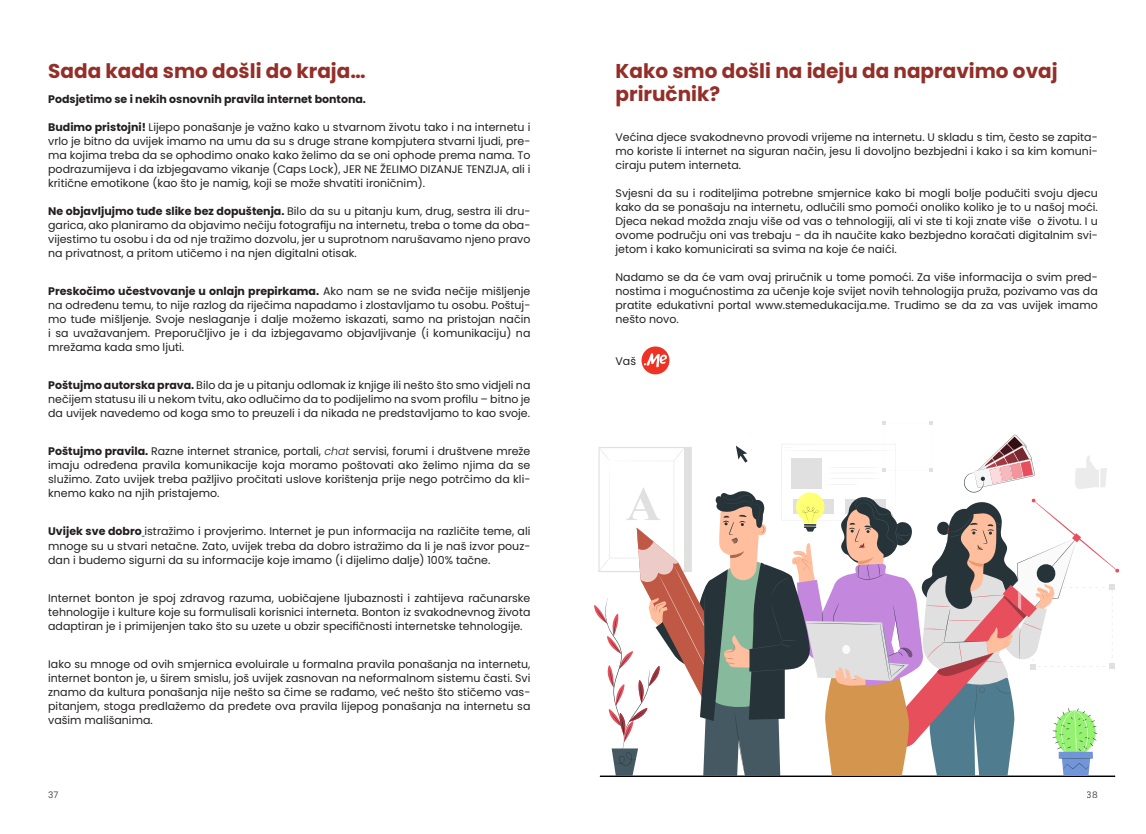
<style>
.page{position:relative;width:1146px;height:834px;background:#fff}
.page>*{position:absolute;margin:0;border:0;box-sizing:border-box;transform-origin:0 0}
.t1{font:700 20px/23px "Poppins";color:#942e28}
.t2{font:11px/14px "Poppins";color:#231f20;text-align:justify}
.t3{font:700 11px "Poppins";color:#231f20}
.t4{font:9px "Poppins";color:#231f20}
.s1{font-weight:700}
.s2{font-weight:300;font-style:italic}
</style>
<div class="page">
<svg style="left:594px;top:421px;width:525px;height:355px"></svg>
<svg style="left:641px;top:346px;width:28px;height:28px"></svg>
<h1 class="t1" style="left:48px;top:59px;width:319px">Sada kada smo došli do kraja…</h1>
<p class="t3" style="left:48px;top:93px;width:319px">Podsjetimo se i nekih osnovnih pravila internet bontona.</p>
<p class="t2" style="left:48px;top:120px;width:483px"><span class="s1">Budimo pristojni!</span> Lijepo ponašanje je važno kako u stvarnom životu tako i na internetu i vrlo je bitno da uvijek imamo na umu da su s druge strane kompjutera stvarni ljudi, pre&shy;ma kojima treba da se ophodimo onako kako želimo da se oni ophode prema nama. To podrazumijeva i da izbjegavamo vikanje (Caps Lock), JER NE ŽELIMO DIZANJE TENZIJA, ali i kritične emotikone (kao što je namig, koji se može shvatiti ironičnim).</p>
<p class="t2" style="left:48px;top:204px;width:483px"><span class="s1">Ne objavljujmo tuđe slike bez dopuštenja.</span> Bilo da su u pitanju kum, drug, sestra ili dru&shy;garica, ako planiramo da objavimo nečiju fotografiju na internetu, treba o tome da oba&shy;vijestimo tu osobu i da od nje tražimo dozvolu, jer u suprotnom narušavamo njeno pravo na privatnost, a pritom utičemo i na njen digitalni otisak.</p>
<p class="t2" style="left:48px;top:284px;width:483px"><span class="s1">Preskočimo učestvovanje u onlajn prepirkama.</span> Ako nam se ne sviđa nečije mišljenje na određenu temu, to nije razlog da riječima napadamo i zlostavljamo tu osobu. Poštuj&shy;mo tuđe mišljenje. Svoje neslaganje i dalje možemo iskazati, samo na pristojan način i sa uvažavanjem. Preporučljivo je i da izbjegavamo objavljivanje (i komunikaciju) na mrežama kada smo ljuti.</p>
<p class="t2" style="left:48px;top:378px;width:483px"><span class="s1">Poštujmo autorska prava.</span> Bilo da je u pitanju odlomak iz knjige ili nešto što smo vidjeli na nečijem statusu ili u nekom tvitu, ako odlučimo da to podijelimo na svom profilu – bitno je da uvijek navedemo od koga smo to preuzeli i da nikada ne predstavljamo to kao svoje.</p>
<p class="t2" style="left:48px;top:444px;width:483px"><span class="s1">Poštujmo pravila.</span> Razne internet stranice, portali, <span class="s2">chat</span> servisi, forumi i društvene mreže imaju određena pravila komunikacije koja moramo poštovati ako želimo njima da se služimo. Zato uvijek treba pažljivo pročitati uslove korištenja prije nego potrčimo da kli&shy;knemo kako na njih pristajemo.</p>
<p class="t2" style="left:48px;top:524px;width:483px"><span class="s1">Uvijek sve dobro</span> istražimo i provjerimo. Internet je pun informacija na različite teme, ali mnoge su u stvari netačne. Zato, uvijek treba da dobro istražimo da li je naš izvor pouz&shy;dan i budemo sigurni da su informacije koje imamo (i dijelimo dalje) 100% tačne.</p>
<p class="t2" style="left:48px;top:590px;width:483px">Internet bonton je spoj zdravog razuma, uobičajene ljubaznosti i zahtijeva računarske tehnologije i kulture koje su formulisali korisnici interneta. Bonton iz svakodnevnog života adaptiran je i primijenjen tako što su uzete u obzir specifičnosti internetske tehnologije.</p>
<p class="t2" style="left:48px;top:656px;width:483px">Iako su mnoge od ovih smjernica evoluirale u formalna pravila ponašanja na internetu, internet bonton je, u širem smislu, još uvijek zasnovan na neformalnom sistemu časti. Svi znamo da kultura ponašanja nije nešto sa čime se rađamo, već nešto što stičemo vas&shy;pitanjem, stoga predlažemo da pređete ova pravila lijepog ponašanja na internetu sa vašim mališanima.</p>
<h1 class="t1" style="left:615px;top:59px;width:443px">Kako smo došli na ideju da napravimo ovaj priručnik?</h1>
<p class="t2" style="left:615px;top:130px;width:483px">Većina djece svakodnevno provodi vrijeme na internetu. U skladu s tim, često se zapita&shy;mo koriste li internet na siguran način, jesu li dovoljno bezbjedni i kako i sa kim komuni&shy;ciraju putem interneta.</p>
<p class="t2" style="left:615px;top:186px;width:483px">Svjesni da su i roditeljima potrebne smjernice kako bi mogli bolje podučiti svoju djecu kako da se ponašaju na internetu, odlučili smo pomoći onoliko koliko je to u našoj moći.<br>Djeca nekad možda znaju više od vas o tehnologiji, ali vi ste ti koji znate više o životu. I u ovome području oni vas trebaju - da ih naučite kako bezbjedno koračati digitalnim svi&shy;jetom i kako komunicirati sa svima na koje će naići.</p>
<p class="t2" style="left:615px;top:270px;width:483px">Nadamo se da će vam ovaj priručnik u tome pomoći. Za više informacija o svim pred&shy;nostima i mogućnostima za učenje koje svijet novih tehnologija pruža, pozivamo vas da pratite edukativni portal www.stemedukacija.me. Trudimo se da za vas uvijek imamo nešto novo.</p>
<p class="t2" style="left:615px;top:354px;width:22px">Vaš</p>
<p class="t4" style="left:48px;top:789px;width:12px">37</p>
<p class="t4" style="left:1086px;top:789px;width:12px">38</p>
</div>
